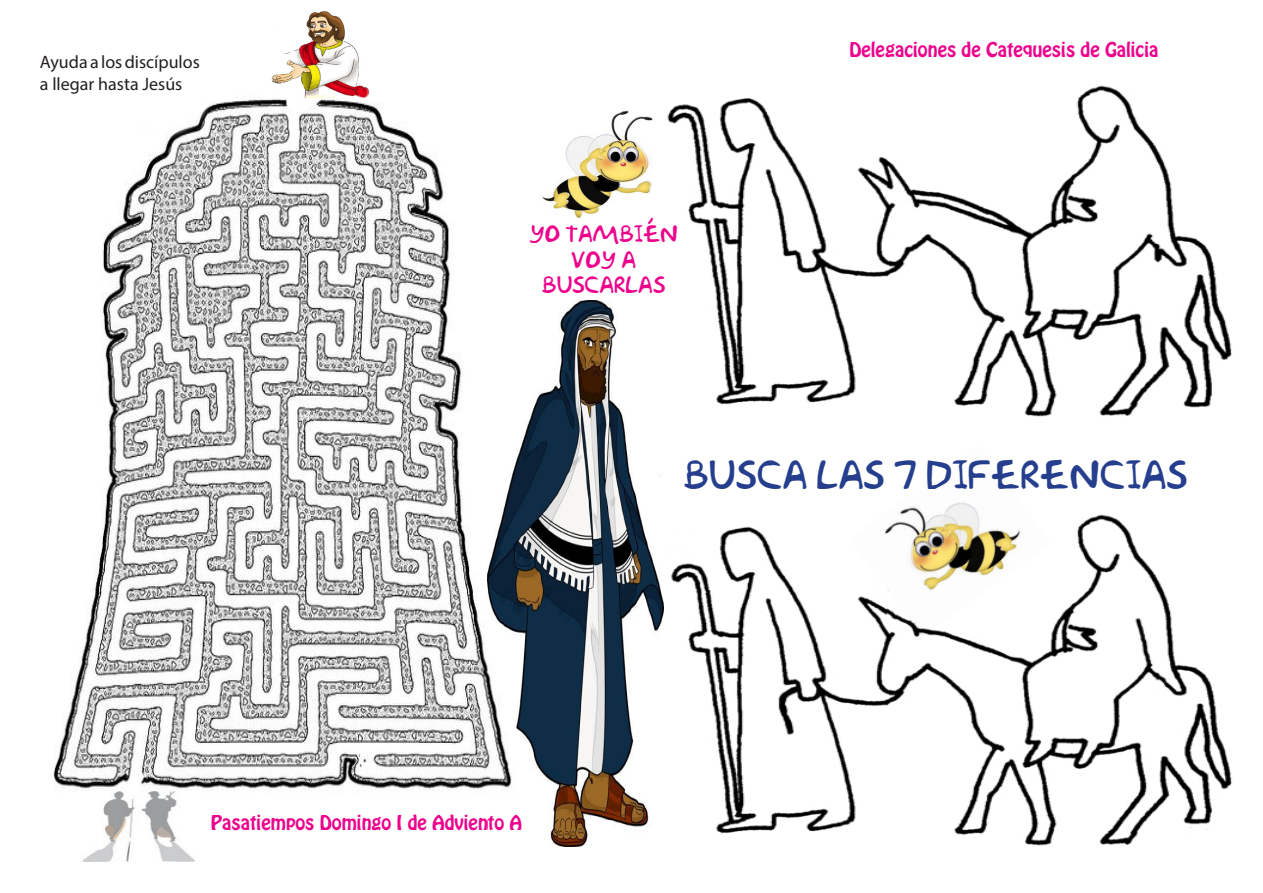
<style>
.page{position:relative;width:1263px;height:893px;background:#fff}
.page>*{position:absolute;margin:0;border:0;box-sizing:border-box;transform-origin:0 0}
.t1{font:36px "Akbar Plain";color:#253f8e}
.t2{font:21px/25.2px "Akbar Plain";color:#ed028c;text-align:center}
.t3{font:18px "Hobo Std";color:#ed028c}
.t4{font:18px/21.6px "Myriad Pro";color:#231f20}
</style>
<div class="page">
<img style="left:53px;top:99px;width:435px;height:693px">
<img style="left:271px;top:11px;width:99px;height:87px">
<img style="left:82px;top:792px;width:112px;height:69px">
<img style="left:684px;top:85px;width:548px;height:332px">
<img style="left:663px;top:514px;width:569px;height:332px">
<img style="left:542px;top:104px;width:142px;height:117px">
<img style="left:849px;top:502px;width:202px;height:135px">
<img style="left:488px;top:301px;width:175px;height:545px">
<p class="t4" style="left:40px;top:51px;width:162px">Ayuda a los discípulos a llegar hasta Jesús</p>
<p class="t2" style="left:530px;top:220px;width:150px">YO TAMBIÉN<br>VOY A<br>BUSCARLAS</p>
<p class="t3" style="left:849px;top:37px;width:311px">Delegaciones de Catequesis de Galicia</p>
<p class="t1" style="left:684px;top:446px;width:505px">BUSCA LAS 7 DIFERENCIAS</p>
<p class="t3" style="left:211px;top:810px;width:313px">Pasatiempos Domingo I de Adviento A</p>
</div>
